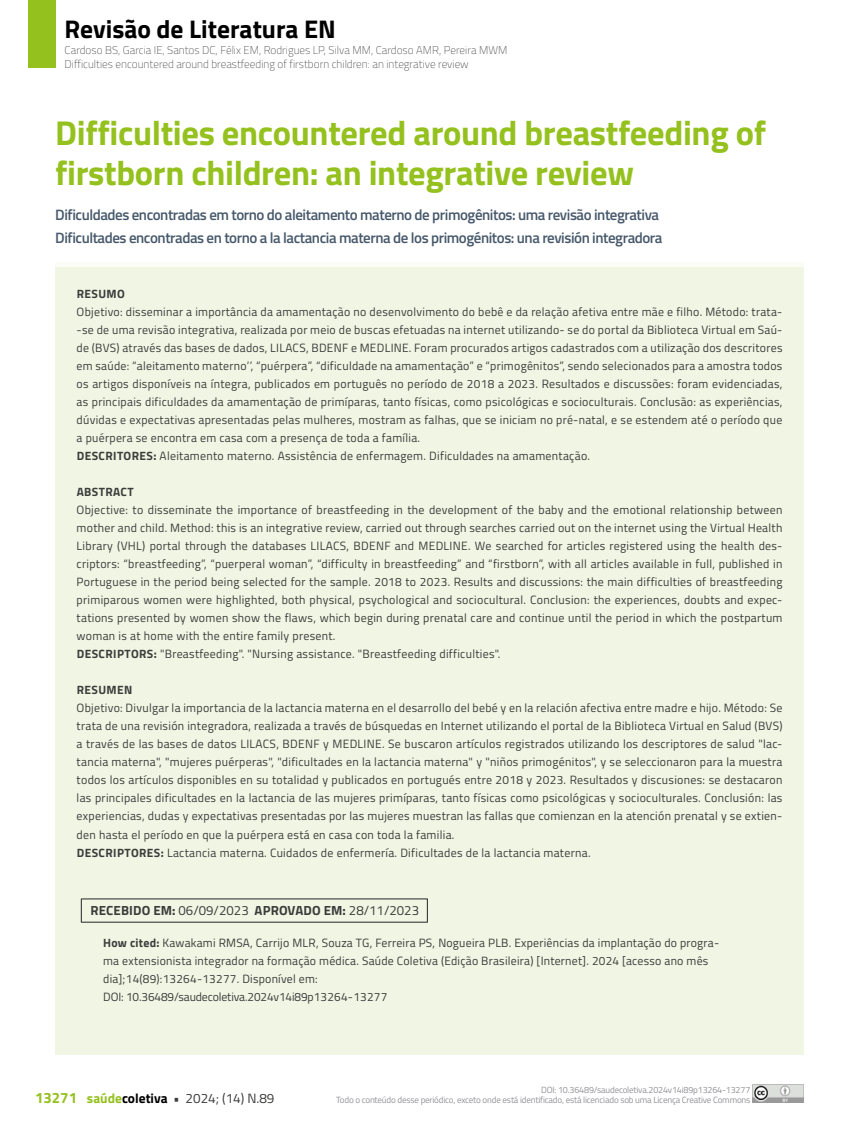
<style>
.page{position:relative;width:859px;height:1132px;background:#fff}
.page>*{position:absolute;margin:0;border:0;box-sizing:border-box;transform-origin:0 0}
.t1{font:700 34.5px/40.5px "Titillium";letter-spacing:-.01em;color:#95c11f}
.t2{font:700 25.5px "Titillium";color:#000}
.t3{font:600 15px/22.2px "Titillium";letter-spacing:-.03em;color:#47596c}
.t4{font:13.5px "Titillium";color:#3c3c3b}
.t5{font:700 13.2px "Titillium";letter-spacing:.01em;color:#3c3c3b}
.t6{font:12px/18px "Titillium";letter-spacing:.025em;color:#3c3c3b}
.t7{font:700 12px "Titillium";letter-spacing:.035em;color:#3c3c3b}
.t8{font:100 11.25px/13.5px "Titillium";color:#3c3c3b}
.t9{font:9px/9.4px "Titillium";letter-spacing:-.02em;color:#939398;text-align:right}
.s1{font-weight:700}
.s2{font-weight:400}
.s3{font-weight:700;font-size:15px;color:#95c11f}
.s4{font-weight:700;color:#95c11f}
.s5{font-weight:700;color:#000}
</style>
<div class="page">
<div style="left:28px;top:0;width:27px;height:68px;background:#95c11f"></div>
<img style="left:752px;top:1084px;width:52px;height:17px">
<div style="left:55px;top:267px;width:749px;height:787px;background:#f1f6e4"></div>
<h2 class="t2" style="left:65px;top:10px;width:273px">Revisão de Literatura EN</h2>
<p class="t8" style="left:65px;top:43px;width:444px">Cardoso BS, Garcia IE, Santos DC, Félix EM, Rodrigues LP, Silva MM, Cardoso AMR, Pereira MWM<br>Difficulties encountered around breastfeeding of firstborn children: an integrative review</p>
<h1 class="t1" style="left:55px;top:111px;width:712px">Difficulties encountered around breastfeeding of firstborn children: an integrative review</h1>
<p class="t3" style="left:55px;top:203px;width:609px">Dificuldades encontradas em torno do aleitamento materno de primogênitos: uma revisão integrativa<br>Dificultades encontradas en torno a la lactancia materna de los primogénitos: una revisión integradora</p>
<p class="t7" style="left:77px;top:284px;width:50px">RESUMO</p>
<p class="t6" style="left:77px;top:302px;width:707px">Objetivo: disseminar a importância da amamentação no desenvolvimento do bebê e da relação afetiva entre mãe e filho. Método: trata--se de uma revisão integrativa, realizada por meio de buscas efetuadas na internet utilizando- se do portal da Biblioteca Virtual em Saú&shy;de (BVS) através das bases de dados, LILACS, BDENF e MEDLINE. Foram procurados artigos cadastrados com a utilização dos descritores em saúde: “aleitamento materno’’, “puérpera”, “dificuldade na amamentação” e “primogênitos”, sendo selecionados para a amostra todos os artigos disponíveis na íntegra, publicados em português no período de 2018 a 2023. Resultados e discussões: foram evidenciadas, as principais dificuldades da amamentação de primíparas, tanto físicas, como psicológicas e socioculturais. Conclusão: as experiências, dúvidas e expectativas apresentadas pelas mulheres, mostram as falhas, que se iniciam no pré-natal, e se estendem até o período que a puérpera se encontra em casa com a presença de toda a família.<br><span class="s1">DESCRITORES:</span> Aleitamento materno. Assistência de enfermagem. Dificuldades na amamentação.</p>
<p class="t7" style="left:77px;top:482px;width:59px">ABSTRACT</p>
<p class="t6" style="left:77px;top:500px;width:707px">Objective: to disseminate the importance of breastfeeding in the development of the baby and the emotional relationship between mother and child. Method: this is an integrative review, carried out through searches carried out on the internet using the Virtual Health Library (VHL) portal through the databases LILACS, BDENF and MEDLINE. We searched for articles registered using the health des&shy;criptors: “breastfeeding”, “puerperal woman”, “difficulty in breastfeeding” and “firstborn”, with all articles available in full, published in Portuguese in the period being selected for the sample. 2018 to 2023. Results and discussions: the main difficulties of breastfeeding primiparous women were highlighted, both physical, psychological and sociocultural. Conclusion: the experiences, doubts and expec&shy;tations presented by women show the flaws, which begin during prenatal care and continue until the period in which the postpartum woman is at home with the entire family present.<br><span class="s1">DESCRIPTORS:</span> "Breastfeeding". "Nursing assistance. "Breastfeeding difficulties".</p>
<p class="t7" style="left:77px;top:680px;width:57px">RESUMEN</p>
<p class="t6" style="left:77px;top:698px;width:707px">Objetivo: Divulgar la importancia de la lactancia materna en el desarrollo del bebé y en la relación afectiva entre madre e hijo. Método: Se trata de una revisión integradora, realizada a través de búsquedas en Internet utilizando el portal de la Biblioteca Virtual en Salud (BVS) a través de las bases de datos LILACS, BDENF y MEDLINE. Se buscaron artículos registrados utilizando los descriptores de salud "lac&shy;tancia materna", "mujeres puérperas", "dificultades en la lactancia materna" y "niños primogénitos", y se seleccionaron para la muestra todos los artículos disponibles en su totalidad y publicados en portugués entre 2018 y 2023. Resultados y discusiones: se destacaron las principales dificultades en la lactancia de las mujeres primíparas, tanto físicas como psicológicas y socioculturales. Conclusión: las experiencias, dudas y expectativas presentadas por las mujeres muestran las fallas que comienzan en la atención prenatal y se extien&shy;den hasta el período en que la puérpera está en casa con toda la familia.<br><span class="s1">DESCRIPTORES:</span> Lactancia materna. Cuidados de enfermería. Dificultades de la lactancia materna.</p>
<p class="t5" style="left:90px;top:900px;width:330px">RECEBIDO EM: <span class="s2">06/09/2023</span> APROVADO EM: <span class="s2">28/11/2023</span></p>
<p class="t6" style="left:103px;top:932px;width:618px"><span class="s1">How cited:</span> Kawakami RMSA, Carrijo MLR, Souza TG, Ferreira PS, Nogueira PLB. Experiências da implantação do progra&shy;ma extensionista integrador na formação médica. Saúde Coletiva (Edição Brasileira) [Internet]. 2024 [acesso ano mês dia];14(89):13264-13277. Disponível em:<br>DOI: 10.36489/saudecoletiva.2024v14i89p13264-13277</p>
<p class="t4" style="left:35px;top:1087px;width:241px"><span class="s3">13271</span> <span class="s4">saúde</span><span class="s5">coletiva</span> <span class="s1">•</span> 2024; (14) N.89</p>
<p class="t9" style="left:336px;top:1084px;width:416px">DOI: 10.36489/saudecoletiva.2024v14i89p13264-13277<br>Todo o conteúdo desse periódico, exceto onde está identificado, está licenciado sob uma Licença Creative Commons</p>
</div>
